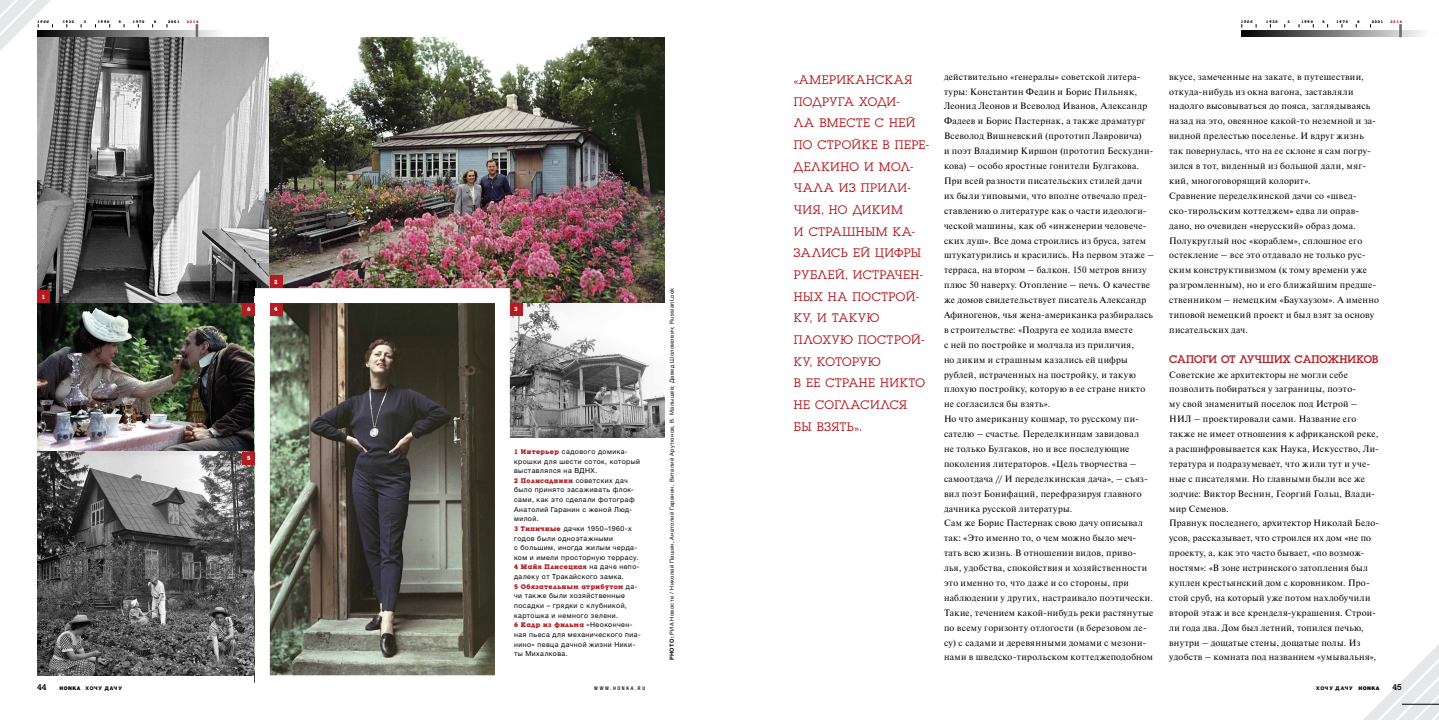
<style>
.page{position:relative;width:1439px;height:720px;background:#fff}
.page>*{position:absolute;margin:0;border:0;box-sizing:border-box;transform-origin:0 0}
.t1{font:12.95px/21.6px "Luga";letter-spacing:.04em;color:#b31c21}
.t2{font:11.46px "Luga";letter-spacing:.005em;color:#b31c21}
.t3{font:9.19px/14.9px "Newton";letter-spacing:.03em;color:#000}
.t4{font:8.66px "Luga";color:#000}
.t5{font:7px/9.6px "Helvetica Neue LTW1 G";letter-spacing:.065em;color:#000}
.t6{font:700 7px "Luga";letter-spacing:.055em;color:#b31c21}
.t7{font:700 6.12px "Luga";color:#fff}
.t8{font:5.6px "Helvetica Neue LTW1 G";letter-spacing:.07em;color:#000}
.t9{font:800 5.08px "Helvetica Neue LTW1 G";letter-spacing:.165em;color:#000}
.t10{font:500 condensed 5.08px "Helvetica Neue LTW1 G";letter-spacing:.325em;color:#000}
.t11{font:700 3.85px "Luga";letter-spacing:.235em;color:#000}
.t12{font:italic 700 3.85px "Luga";letter-spacing:.235em;color:#000}
.t13{font:700 3.85px "Luga";letter-spacing:.235em;color:#b31c21}
.s1{font-family:"Luga";font-weight:700;color:#b31c21}
.s2{font-family:"Helvetica Neue LTW1 G";font-weight:400;color:#000}
.s3{font-weight:700}
.s4{font-weight:900}
</style>
<div class="page">
<svg style="left:1368px;top:24px;width:18px;height:695px"></svg>
<img style="left:45px;top:37px;width:225px;height:415px">
<img style="left:270px;top:37px;width:395px;height:266px">
<img style="left:510px;top:303px;width:155px;height:134px">
<img style="left:45px;top:452px;width:210px;height:223px">
<img style="left:271px;top:304px;width:223px;height:370px">
<div style="left:255px;top:288px;width:255px;height:402px;border:15px solid #fff"></div>
<div style="left:37px;top:290px;width:13px;height:13px;background:#b31c21"></div>
<div style="left:270px;top:275px;width:12px;height:13px;background:#b31c21"></div>
<div style="left:270px;top:303px;width:12px;height:12px;background:#b31c21"></div>
<div style="left:243px;top:303px;width:12px;height:12px;background:#b31c21"></div>
<div style="left:243px;top:452px;width:12px;height:12px;background:#b31c21"></div>
<div style="left:510px;top:303px;width:12px;height:12px;background:#b31c21"></div>
<svg style="left:1241px;top:30px;width:145px;height:7px"></svg>
<svg style="left:1386px;top:24px;width:53px;height:695px"></svg>
<svg style="left:45px;top:30px;width:173px;height:7px"></svg>
<svg style="left:0;top:0;width:45px;height:676px"></svg>
<svg style="left:196px;top:24px;width:2px;height:13px"></svg>
<p class="t12" style="left:37px;top:20px;width:13px">1900</p>
<p class="t11" style="left:63px;top:20px;width:13px">1930</p>
<p class="t11" style="left:84px;top:20px;width:4px">3</p>
<p class="t11" style="left:98px;top:20px;width:13px">1990</p>
<p class="t11" style="left:119px;top:20px;width:4px">5</p>
<p class="t11" style="left:133px;top:20px;width:13px">1970</p>
<p class="t11" style="left:154px;top:20px;width:4px">8</p>
<p class="t11" style="left:168px;top:20px;width:13px">2001</p>
<p class="t13" style="left:187px;top:20px;width:13px">2014</p>
<p class="t12" style="left:1240px;top:20px;width:13px">1900</p>
<p class="t11" style="left:1266px;top:20px;width:13px">1930</p>
<p class="t11" style="left:1287px;top:20px;width:4px">3</p>
<p class="t11" style="left:1301px;top:20px;width:13px">1990</p>
<p class="t11" style="left:1322px;top:20px;width:4px">5</p>
<p class="t11" style="left:1336px;top:20px;width:13px">1970</p>
<p class="t11" style="left:1357px;top:20px;width:4px">8</p>
<p class="t11" style="left:1371px;top:20px;width:13px">2001</p>
<p class="t13" style="left:1390px;top:20px;width:13px">2014</p>
<p class="t7" style="left:42px;top:293px;width:5px">1</p>
<p class="t7" style="left:274px;top:279px;width:5px">2</p>
<p class="t7" style="left:247px;top:306px;width:5px">6</p>
<p class="t7" style="left:274px;top:306px;width:5px">4</p>
<p class="t7" style="left:247px;top:455px;width:5px">5</p>
<p class="t7" style="left:514px;top:306px;width:5px">3</p>
<p class="t5" style="left:514px;top:446px;width:128px"><span class="s1">1 Интерьер</span> садового домика&shy;крошки для шести соток, который выставлялся на ВДНХ.</p>
<p class="t6" style="left:514px;top:476px;width:115px">2 Полисадники <span class="s2">советских дач</span></p>
<p class="t5" style="left:514px;top:485px;width:126px">было принято засаживать флок&shy;сами, как это сделали фотограф<br>Анатолий Гаранин с женой Люд&shy;милой.<br><span class="s1">3 Типичные</span> дачки 1950–1960‑х годов были одноэтажными<br>с большим, иногда жилым черда&shy;ком и имели просторную террасу.</p>
<p class="t6" style="left:514px;top:563px;width:127px">4 Майя Плисецкая <span class="s2">на даче непо-</span></p>
<p class="t5" style="left:514px;top:571px;width:111px">далеку от Тракайского замка.</p>
<p class="t6" style="left:514px;top:582px;width:125px">5 Обязательным атрибутом <span class="s2">да-</span></p>
<p class="t5" style="left:514px;top:590px;width:114px">чи также были хозяйственные посадки – грядки с клубникой, картошка и немного зелени.</p>
<p class="t6" style="left:514px;top:621px;width:120px">6 Кадр из фильма <span class="s2">«Неокончен-</span></p>
<p class="t5" style="left:514px;top:629px;width:128px">ная пьеса для механического пиа&shy;нино» певца дачной жизни Ники&shy;ты Михалкова.</p>
<p class="t8" style="left:668px;top:660px;width:374px;rotate:-90deg"><span class="s3">PHOTO:</span> РИА Новости / Николай Пашин, Анатолий Гаранин, Виталий Арутюнов, В. Малышев; Давид Шоломович; RussianLook</p>
<p class="t1" style="left:794px;top:69px;width:137px">«АМЕРИКАНСКАЯ<br>ПОДРУГА ХОДИ-<br>ЛА ВМЕСТЕ С НЕЙ<br>ПО СТРОЙКЕ В ПЕРЕ-<br>ДЕЛКИНО И МОЛ-<br>ЧАЛА ИЗ ПРИЛИ-<br>ЧИЯ, НО ДИКИМ<br>И СТРАШНЫМ КА-<br>ЗАЛИСЬ ЕЙ ЦИФРЫ<br>РУБЛЕЙ, ИСТРАЧЕН-<br>НЫХ НА ПОСТРОЙ-<br>КУ, И ТАКУЮ<br>ПЛОХУЮ ПОСТРОЙ-<br>КУ, КОТОРУЮ<br>В ЕЕ СТРАНЕ НИКТО<br>НЕ СОГЛАСИЛСЯ<br>БЫ ВЗЯТЬ».</p>
<p class="t3" style="left:944px;top:69px;width:211px">действительно «генералы» советской литера&shy;туры: Константин Федин и Борис Пильняк, Леонид Леонов и Всеволод Иванов, Александр Фадеев и Борис Пастернак, а также драматург Всеволод Вишневский (прототип Лавровича)<br>и поэт Владимир Киршон (прототип Бескудни&shy;кова) – особо яростные гонители Булгакова.<br>При всей разности писательских стилей дачи их были типовыми, что вполне отвечало пред&shy;ставлению о литературе как о части идеологи&shy;ческой машины, как об «инженерии человече&shy;ских душ». Все дома строились из бруса, затем штукатурились и красились. На первом этаже – терраса, на втором – балкон. 150 метров внизу плюс 50 наверху. Отопление – печь. О качестве же домов свидетельствует писатель Александр Афиногенов, чья жена-американка разбиралась в строительстве: «Подруга ее ходила вместе<br>с ней по постройке и молчала из приличия,<br>но диким и страшным казались ей цифры рублей, истраченных на постройку, и такую плохую постройку, которую в ее стране никто не согласился бы взять».<br>Но что американцу кошмар, то русскому пи&shy;сателю – счастье. Переделкинцам завидовал<br>не только Булгаков, но и все последующие поколения литераторов. «Цель творчества – самоотдача // И переделкинская дача», – съяз&shy;вил поэт Бонифаций, перефразируя главного дачника русской литературы.<br>Сам же Борис Пастернак свою дачу описывал так: «Это именно то, о чем можно было меч&shy;тать всю жизнь. В отношении видов, приво&shy;лья, удобства, спокойствия и хозяйственности это именно то, что даже и со стороны, при наблюдении у других, настраивало поэтически.<br>Такие, течением какой-нибудь реки растянутые по всему горизонту отлогости (в березовом ле&shy;су) с садами и деревянными домами с мезони&shy;нами в шведско-тирольском коттеджеподобном</p>
<p class="t3" style="left:1169px;top:69px;width:211px">вкусе, замеченные на закате, в путешествии, откуда-нибудь из окна вагона, заставляли надолго высовываться до пояса, заглядываясь назад на это, овеянное какой-то неземной и за&shy;видной прелестью поселенье. И вдруг жизнь так повернулась, что на ее склоне я сам погру&shy;зился в тот, виденный из большой дали, мяг&shy;кий, многоговорящий колорит».<br>Сравнение переделкинской дачи со «швед&shy;ско-тирольским коттеджем» едва ли оправ&shy;дано, но очевиден «нерусский» образ дома.<br>Полукруглый нос «кораблем», сплошное его остекление – все это отдавало не только рус&shy;ским конструктивизмом (к тому времени уже разгромленным), но и его ближайшим предше&shy;ственником – немецким «Баухаузом». А именно типовой немецкий проект и был взят за основу писательских дач.</p>
<p class="t2" style="left:1169px;top:353px;width:211px">САПОГИ ОТ ЛУЧШИХ САПОЖНИКОВ</p>
<p class="t3" style="left:1169px;top:366px;width:212px">Советские же архитекторы не могли себе позволить побираться у заграницы, поэто-<br>му свой знаменитый поселок под Истрой – НИЛ – проектировали сами. Название его также не имеет отношения к африканской реке, а расшифровывается как Наука, Искусство, Ли&shy;тература и подразумевает, что жили тут и уче&shy;ные с писателями. Но главными были все же зодчие: Виктор Веснин, Георгий Гольц, Влади&shy;мир Семенов.<br>Правнук последнего, архитектор Николай Бело&shy;усов, рассказывает, что строился их дом «не по проекту, а, как это часто бывает, «по возмож&shy;ностям»: «В зоне истринского затопления был куплен крестьянский дом с коровником. Про&shy;стой сруб, на который уже потом нахлобучили второй этаж и все кренделя-украшения. Строи&shy;ли года два. Дом был летний, топился печью, внутри – дощатые стены, дощатые полы. Из удобств – комната под названием «умывальня»,</p>
<p class="t4" style="left:37px;top:682px;width:11px">44</p>
<p class="t9" style="left:60px;top:685px;width:64px"><span class="s4">HONKA</span> ХОЧУ ДАЧУ</p>
<p class="t10" style="left:594px;top:685px;width:52px">WWW.HONKA.RU</p>
<p class="t9" style="left:1316px;top:685px;width:65px">ХОЧУ ДАЧУ <span class="s4">HONKA</span></p>
<p class="t4" style="left:1392px;top:682px;width:11px">45</p>
</div>
